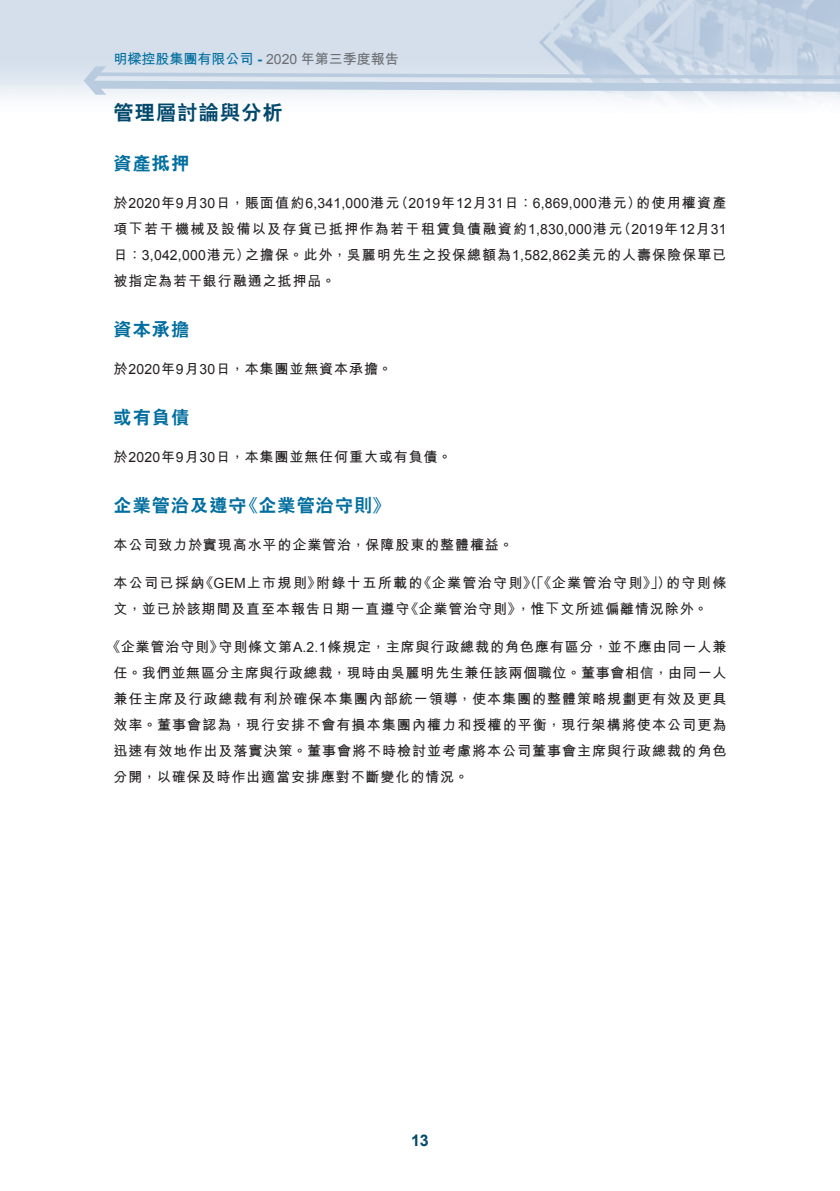
<style>
.page{position:relative;width:840px;height:1191px;background:#fff}
.page>*{position:absolute;margin:0;border:0;box-sizing:border-box;transform-origin:0 0}
.t1{font:800 20px "C Hei 2 HK";letter-spacing:.065em;color:#00486c}
.t2{font:800 18px "C Hei 2 HK";letter-spacing:.065em;color:#006e9f}
.t3{font:700 16px "Arial";color:#00486c}
.t4{font:700 14px/26px "M Hei HK";letter-spacing:.07em;color:#231f20}
.t5{font:14px "Arial";letter-spacing:.015em;color:#231f20}
.t6{font:700 14px/26px "M Hei HK";letter-spacing:.095em;color:#231f20}
.t7{font:700 14px "M Hei HK";letter-spacing:.1em;color:#231f20}
.t8{font:700 14px "M Hei HK";color:#006e9f}
.s1{font-family:"Arial"}
.s2{font-family:"Arial";font-weight:400;color:#6c6d70}
.s3{color:#6c6d70}
.s4{font-family:"M Hei HK";font-weight:700}
.s5{font-family:"Arial";font-weight:400}
</style>
<div class="page">
<img style="left:0;top:0;width:839px;height:105px">
<svg style="left:83px;top:66px;width:756px;height:29px;background:#cedae8"></svg>
<p class="t8" style="left:113px;top:48px;width:287px">明樑控股集團有限公司 <span class="s1">-</span> <span class="s2">2020</span> <span class="s3">年第三季度報告</span></p>
<h1 class="t1" style="left:113px;top:99px;width:170px">管理層討論與分析</h1>
<p class="t2" style="left:113px;top:151px;width:77px">資產抵押</p>
<p class="t5" style="left:113px;top:194px;width:287px"><span class="s4">於</span>2020<span class="s4">年</span>9<span class="s4">月</span>30<span class="s4">日，賬面值約</span>6,341,000<span class="s4">港元</span></p>
<p class="t5" style="left:394px;top:194px;width:248px"><span class="s4">（</span>2019<span class="s4">年</span>12<span class="s4">月</span>31<span class="s4">日：</span>6,869,000<span class="s4">港元）</span></p>
<p class="t4" style="left:635px;top:189px;width:92px">的使用權資產</p>
<p class="t6" style="left:245px;top:215px;width:482px;text-indent:-131px">項下若干機械及設備以及存貨已抵押作為若干租賃負債融資約<span class="s5">1,830,000</span>港元<br>之擔保。此外，吳麗明先生之投保總額為<span class="s5">1,582,862</span>美元的人壽保險保單已</p>
<p class="t5" style="left:617px;top:220px;width:111px"><span class="s4">（</span>2019<span class="s4">年</span>12<span class="s4">月</span>31</p>
<p class="t5" style="left:113px;top:246px;width:138px"><span class="s4">日：</span>3,042,000<span class="s4">港元）</span></p>
<p class="t4" style="left:113px;top:267px;width:223px">被指定為若干銀行融通之抵押品。</p>
<p class="t2" style="left:113px;top:317px;width:77px">資本承擔</p>
<p class="t4" style="left:113px;top:355px;width:280px">於<span class="s5">2020</span>年<span class="s5">9</span>月<span class="s5">30</span>日，本集團並無資本承擔。</p>
<p class="t2" style="left:113px;top:405px;width:77px">或有負債</p>
<p class="t4" style="left:113px;top:443px;width:339px">於<span class="s5">2020</span>年<span class="s5">9</span>月<span class="s5">30</span>日，本集團並無任何重大或有負債。</p>
<p class="t2" style="left:240px;top:493px;width:152px">《企業管治守則《</p>
<p class="t2" style="left:113px;top:493px;width:134px">企業管治及遵守</p>
<p class="t4" style="left:113px;top:531px;width:401px">本公司致力於實現高水平的企業管治，保障股東的整體權益。</p>
<p class="t7" style="left:417px;top:573px;width:255px">《企業管治守則》（「《企業管治守則》」）</p>
<p class="t4" style="left:665px;top:569px;width:62px">的守則條</p>
<p class="t4" style="left:113px;top:569px;width:92px">本公司已採納</p>
<p class="t7" style="left:316px;top:573px;width:108px">附錄十五所載的</p>
<p class="t4" style="left:199px;top:569px;width:123px">《<span class="s5">GEM</span>上市規則》</p>
<p class="t4" style="left:404px;top:595px;width:118px">《企業管治守則》</p>
<p class="t4" style="left:516px;top:595px;width:193px">，惟下文所述偏離情況除外。</p>
<p class="t4" style="left:113px;top:595px;width:297px">文，並已於該期間及直至本報告日期一直遵守</p>
<p class="t4" style="left:218px;top:633px;width:509px">守則條文第<span class="s5">A.2.1</span>條規定，主席與行政總裁的角色應有區分，並不應由同一人兼</p>
<p class="t4" style="left:113px;top:633px;width:614px;text-indent:-7px">《企業管治守則》<br>任。我們並無區分主席與行政總裁，現時由吳麗明先生兼任該兩個職位。董事會相信，由同一人兼任主席及行政總裁有利於確保本集團內部統一領導，使本集團的整體策略規劃更有效及更具效率。董事會認為，現行安排不會有損本集團內權力和授權的平衡，現行架構將使本公司更為迅速有效地作出及落實決策。董事會將不時檢討並考慮將本公司董事會主席與行政總裁的角色分開，以確保及時作出適當安排應對不斷變化的情況。</p>
<p class="t3" style="left:411px;top:1130px;width:19px">13</p>
</div>
